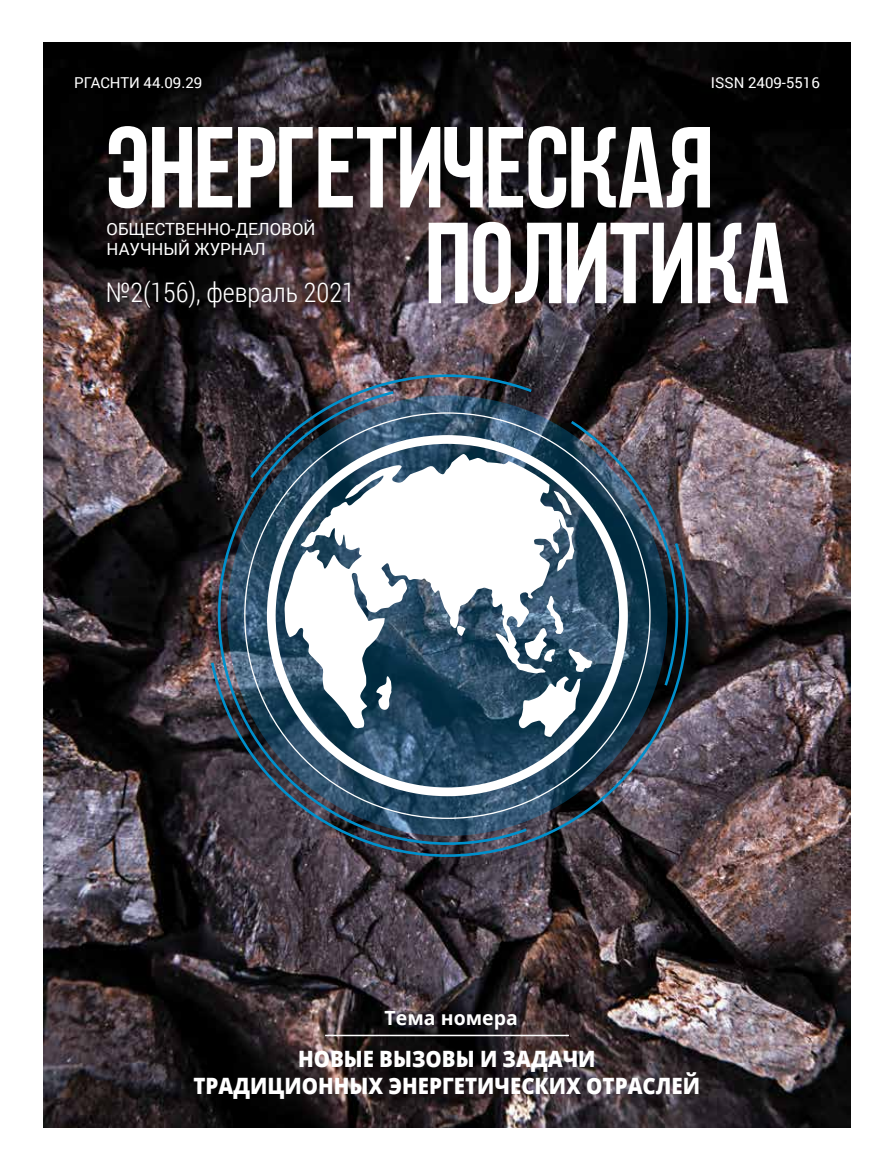
<style>
.page{position:relative;width:893px;height:1170px;background:#fff}
.page>*{position:absolute;margin:0;border:0;box-sizing:border-box;transform-origin:0 0}
.t1{font:300 27px "Roboto Condensed";color:#fff}
.t2{font:800 22.5px/27px "Open Sans";color:#fff;text-align:center;scale:.91 1}
.t3{font:700 19.5px "Open Sans";color:#fff}
.t4{font:16.8px/20.1px "Roboto";color:#fff}
.t5{font:15px "Roboto";color:#fff}
</style>
<div class="page">
<img style="left:43px;top:43px;width:807px;height:1084px">
<svg style="left:429px;top:222px;width:359px;height:82px"></svg>
<svg style="left:109px;top:126px;width:601px;height:82px"></svg>
<svg style="left:209px;top:540px;width:507px;height:344px;background:#463f48"></svg>
<img style="left:248px;top:370px;width:287px;height:43px">
<svg style="left:190px;top:389px;width:340px;height:483px;background:#383842"></svg>
<img style="left:568px;top:418px;width:113px;height:270px">
<svg style="left:227px;top:395px;width:440px;height:440px;background:#31536c"></svg>
<svg style="left:267px;top:435px;width:361px;height:361px"></svg>
<hr style="left:325px;top:1034px;width:244px;height:2px;background:#fff">
<p class="t5" style="left:74px;top:72px;width:130px">РГАСНТИ 44.09.29</p>
<p class="t5" style="left:711px;top:72px;width:111px">ISSN 2409-5516</p>
<p class="t4" style="left:107px;top:218px;width:210px">ОБЩЕСТВЕННО-ДЕЛОВОЙ<br>НАУЧНЫЙ ЖУРНАЛ</p>
<p class="t1" style="left:106px;top:274px;width:251px">№2(156), февраль 2021</p>
<p class="t3" style="left:385px;top:1004px;width:135px">Тема номера</p>
<p class="t2" style="left:194px;top:1043px;width:558px">НОВЫЕ ВЫЗОВЫ И ЗАДАЧИ<br>ТРАДИЦИОННЫХ ЭНЕРГЕТИЧЕСКИХ ОТРАСЛЕЙ</p>
</div>
